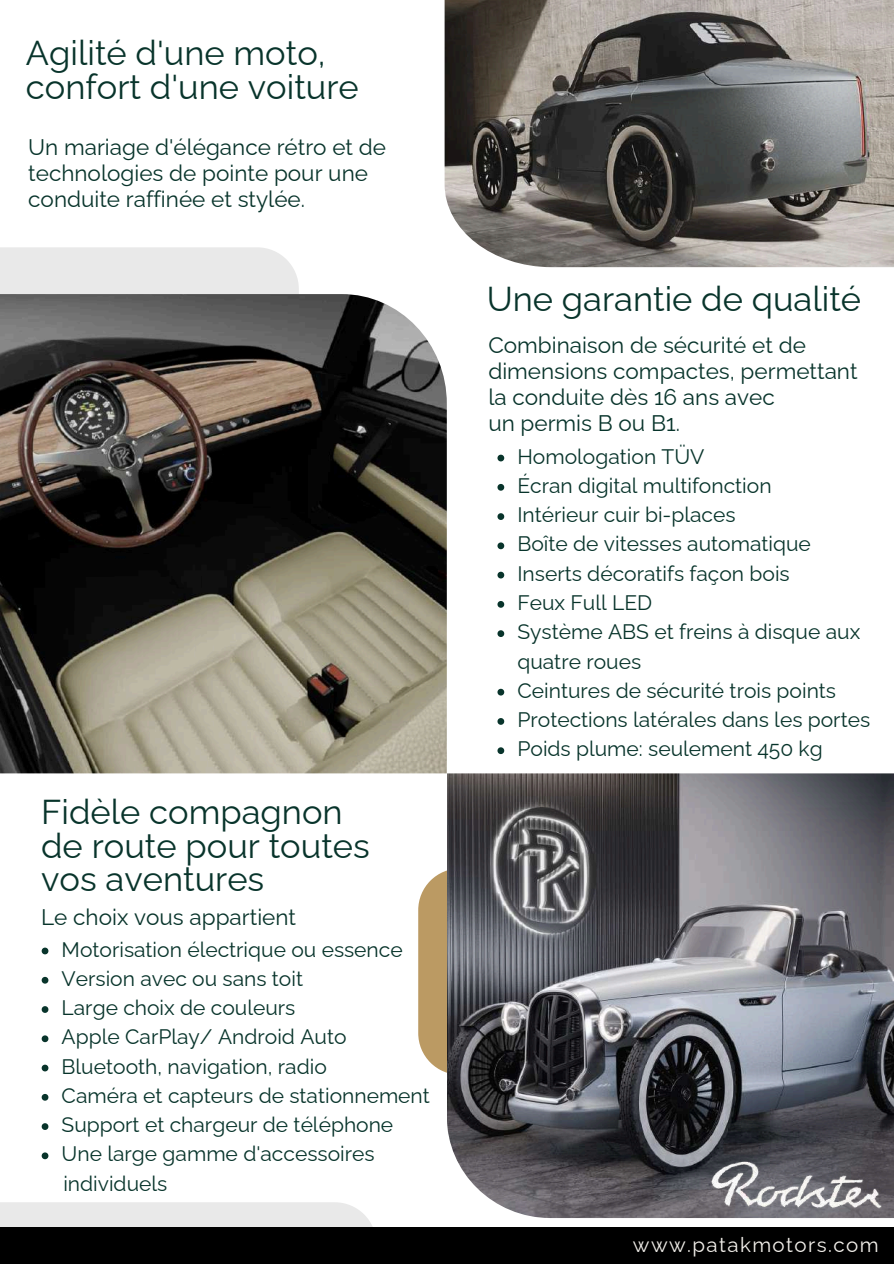
<style>
.page{position:relative;width:894px;height:1264px;background:#fff}
.page>*{position:absolute;margin:0;border:0;box-sizing:border-box;transform-origin:0 0}
.t1{font:34.5px/33.8px "Raleway";color:#08342b}
.t2{font:22.5px/25.8px "Raleway";color:#08342b}
.t3{font:21px/29.2px "Raleway";color:#08342b}
.t4{font:20.55px "Raleway";letter-spacing:.07em;color:#f2efea}
</style>
<div class="page">
<div style="left:0;top:1202px;width:376px;height:61px;background:#e9e9e9"></div>
<div style="left:0;top:1226px;width:893px;height:37px;background:#000"></div>
<svg style="left:497px;top:454px;width:7px;height:7px"></svg>
<svg style="left:497px;top:484px;width:7px;height:6px"></svg>
<svg style="left:497px;top:513px;width:7px;height:7px"></svg>
<svg style="left:497px;top:542px;width:7px;height:7px"></svg>
<svg style="left:497px;top:571px;width:7px;height:7px"></svg>
<svg style="left:497px;top:601px;width:7px;height:6px"></svg>
<svg style="left:497px;top:630px;width:7px;height:7px"></svg>
<svg style="left:497px;top:688px;width:7px;height:7px"></svg>
<svg style="left:497px;top:718px;width:7px;height:6px"></svg>
<svg style="left:497px;top:747px;width:7px;height:7px"></svg>
<svg style="left:42px;top:947px;width:6px;height:7px"></svg>
<svg style="left:42px;top:976px;width:6px;height:7px"></svg>
<svg style="left:42px;top:1006px;width:6px;height:6px"></svg>
<svg style="left:42px;top:1035px;width:6px;height:7px"></svg>
<svg style="left:42px;top:1064px;width:6px;height:7px"></svg>
<svg style="left:42px;top:1094px;width:6px;height:6px"></svg>
<svg style="left:42px;top:1123px;width:6px;height:6px"></svg>
<svg style="left:42px;top:1152px;width:6px;height:7px"></svg>
<img style="left:444px;top:0;width:449px;height:267px">
<svg style="left:418px;top:870px;width:29px;height:203px;background:#c2a574"></svg>
<img style="left:447px;top:773px;width:446px;height:444px">
<img style="left:680px;top:1154px;width:213px;height:73px">
<div style="left:0;top:247px;width:299px;height:326px;background:#e9e9e9"></div>
<img style="left:0;top:294px;width:446px;height:479px">
<h1 class="t1" style="left:26px;top:36px;width:334px">Agilité d'une moto, confort d'une voiture</h1>
<p class="t2" style="left:28px;top:134px;width:359px">Un mariage d'élégance rétro et de technologies de pointe pour une conduite raffinée et stylée.</p>
<h1 class="t1" style="left:41px;top:794px;width:330px">Fidèle compagnon de route pour toutes vos aventures</h1>
<p class="t2" style="left:41px;top:904px;width:256px">Le choix vous appartient</p>
<p class="t3" style="left:62px;top:934px;width:369px">Motorisation électrique ou essence<br>Version avec ou sans toit<br>Large choix de couleurs<br>Apple CarPlay/ Android Auto<br>Bluetooth, navigation, radio<br>Caméra et capteurs de stationnement<br>Support et chargeur de téléphone<br>Une large gamme d'accessoires individuels</p>
<h1 class="t1" style="left:486px;top:282px;width:376px">Une garantie de qualité</h1>
<p class="t2" style="left:488px;top:332px;width:370px">Combinaison de sécurité et de dimensions compactes, permettant la conduite dès 16 ans avec<br>un permis B ou B1.</p>
<p class="t3" style="left:517px;top:441px;width:354px">Homologation TÜV<br>Écran digital multifonction<br>Intérieur cuir bi-places<br>Boîte de vitesses automatique<br>Inserts décoratifs façon bois<br>Feux Full LED<br>Système ABS et freins à disque aux quatre roues<br>Ceintures de sécurité trois points<br>Protections latérales dans les portes<br>Poids plume: seulement 450 kg</p>
<p class="t4" style="left:632px;top:1232px;width:247px">www.patakmotors.com</p>
</div>
